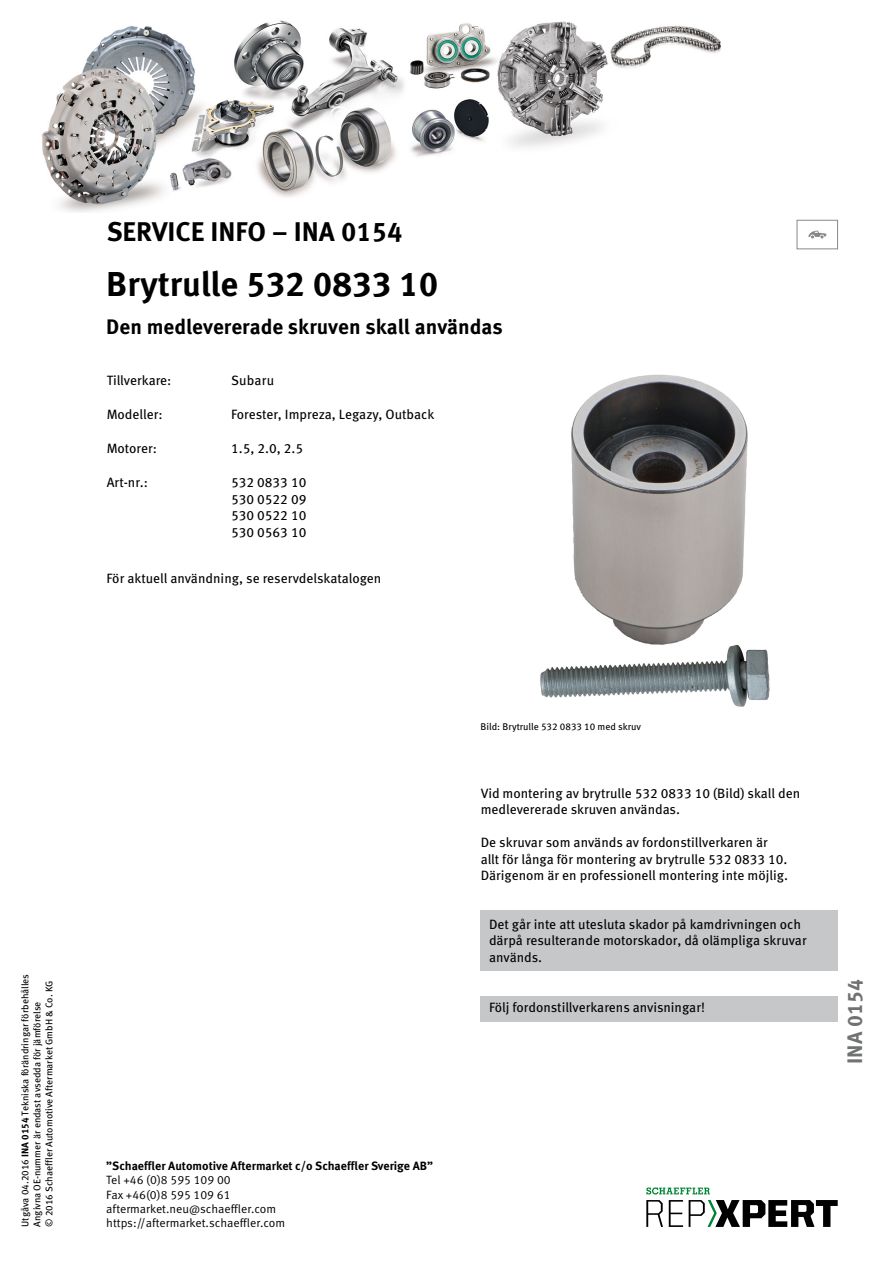
<style>
.page{position:relative;width:893px;height:1263px;background:#fff}
.page>*{position:absolute;margin:0;border:0;box-sizing:border-box;transform-origin:0 0}
.t1{font:700 34.5px "Meta Pro";color:#000}
.t2{font:700 27px "Meta Pro";color:#000}
.t3{font:700 21px "Meta Pro";color:#000}
.t4{font:700 21px "Meta Pro";color:#707172}
.t5{font:13.5px/16.5px "Meta Pro";color:#000}
.t6{font:12px/14.4px "Meta Pro Norm";color:#000}
.t7{font:700 12px "Meta Pro";color:#000}
.t8{font:9.75px/12px "Meta Pro";color:#000}
.s1{font-weight:700}
</style>
<div class="page">
<div style="left:480px;top:910px;width:358px;height:60px;background:#c6c7c8"></div>
<img style="left:540px;top:374px;width:230px;height:333px">
<div style="left:480px;top:997px;width:358px;height:25px;background:#c6c7c8"></div>
<div style="left:797px;top:220px;width:41px;height:29px;border:1px solid #87888a"></div>
<svg style="left:808px;top:231px;width:18px;height:7px"></svg>
<img style="left:42px;top:20px;width:679px;height:192px">
<svg style="left:646px;top:1200px;width:17px;height:27px"></svg>
<svg style="left:669px;top:1200px;width:14px;height:27px"></svg>
<svg style="left:689px;top:1200px;width:149px;height:27px"></svg>
<svg style="left:646px;top:1187px;width:64px;height:7px"></svg>
<h2 class="t2" style="left:107px;top:210px;width:297px">SERVICE INFO – INA 0154</h2>
<h1 class="t1" style="left:106px;top:257px;width:334px">Brytrulle 532 0833 10</h1>
<h3 class="t3" style="left:106px;top:310px;width:398px">Den medlevererade skruven skall användas</h3>
<p class="t5" style="left:107px;top:371px;width:66px">Tillverkare:</p>
<p class="t5" style="left:231px;top:371px;width:45px">Subaru</p>
<p class="t5" style="left:107px;top:405px;width:58px">Modeller:</p>
<p class="t5" style="left:231px;top:405px;width:205px">Forester, Impreza, Legazy, Outback</p>
<p class="t5" style="left:107px;top:439px;width:52px">Motorer:</p>
<p class="t5" style="left:231px;top:439px;width:74px">1.5, 2.0, 2.5</p>
<p class="t5" style="left:107px;top:473px;width:43px">Art-nr.:</p>
<p class="t5" style="left:231px;top:473px;width:77px;text-align:justify">532 0833 10<br>530 0522 09<br>530 0522 10<br>530 0563 10</p>
<p class="t5" style="left:106px;top:569px;width:276px">För aktuell användning, se reservdelskatalogen</p>
<p class="t8" style="left:19px;top:1227px;width:254px;rotate:-90deg">Utgåva 04.2016 <span class="s1">INA 0154</span> Tekniska förändringar förbehålles<br>Angivna OE-nummer är endast avsedda för jämförelse<br>© 2016 Schaeffler Automotive Aftermarket GmbH &amp; Co. KG</p>
<p class="t7" style="left:106px;top:1156px;width:328px">”Schaeffler Automotive Aftermarket c/o Schaeffler Sverige AB”</p>
<p class="t6" style="left:106px;top:1172px;width:180px">Tel +46 (0)8 595 109 00<br>Fax +46(0)8 595 109 61 aftermarket.neu@schaeffler.com https://aftermarket.schaeffler.com</p>
<p class="t8" style="left:480px;top:720px;width:162px">Bild: Brytrulle 532 0833 10 med skruv</p>
<p class="t5" style="left:481px;top:784px;width:321px">Vid montering av brytrulle 532 0833 10 (Bild) skall den medlevererade skruven användas.</p>
<p class="t5" style="left:481px;top:833px;width:309px">De skruvar som används av fordonstillverkaren är allt för långa för montering av brytrulle 532 0833 10.<br>Därigenom är en professionell montering inte möjlig.</p>
<p class="t5" style="left:489px;top:915px;width:319px">Det går inte att utesluta skador på kamdrivningen och därpå resulterande motorskador, då olämpliga skruvar används.</p>
<p class="t5" style="left:489px;top:998px;width:217px">Följ fordonstillverkarens anvisningar!</p>
<h3 class="t4" style="left:838px;top:1064px;width:86px;rotate:-90deg">INA 0154</h3>
</div>
